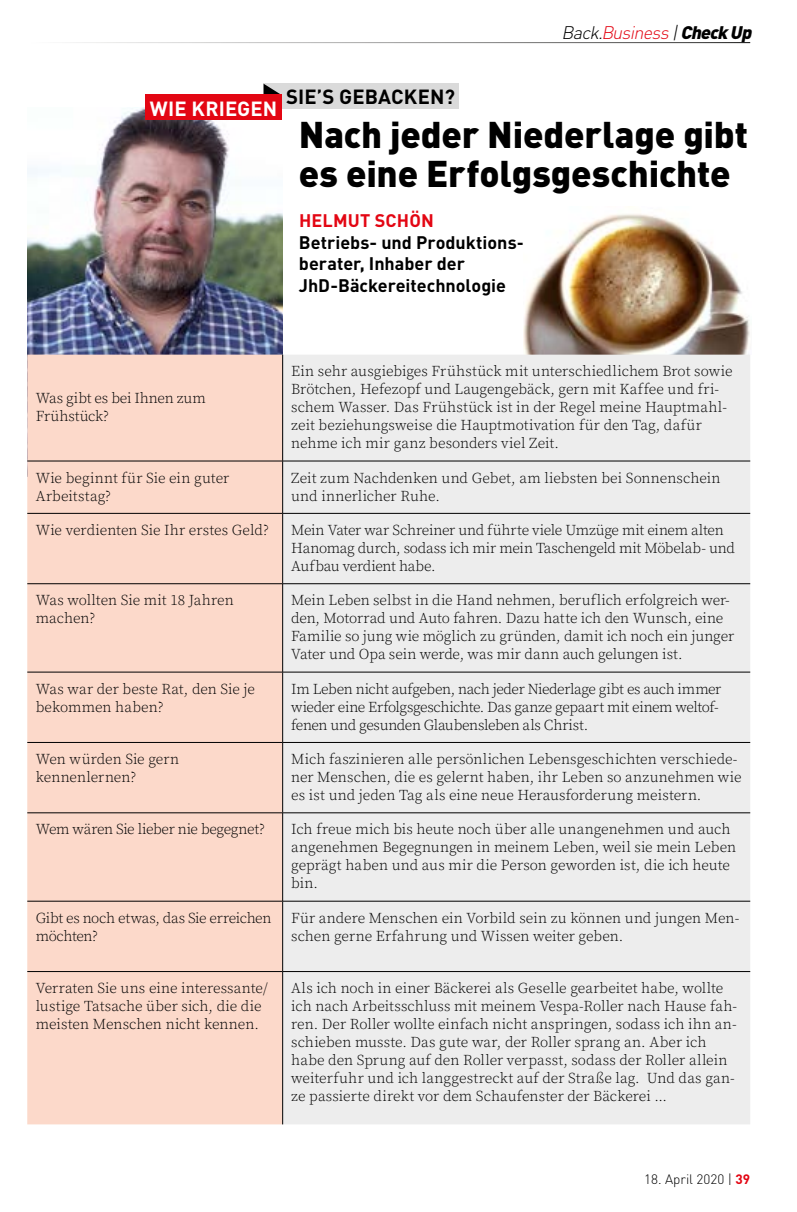
<style>
.page{position:relative;width:797px;height:1212px;background:#fff}
.page>*{position:absolute;margin:0;border:0;box-sizing:border-box;transform-origin:0 0}
.t1{font:900 36.75px/39px "DIN Pro";letter-spacing:-.005em;color:#000}
.t2{font:700 20.25px "DIN Pro";letter-spacing:.005em;color:#000}
.t3{font:700 20.25px "DIN Pro";letter-spacing:.005em;color:#fff}
.t4{font:700 18px/21.6px "DIN Pro";color:#000}
.t5{font:italic 300 18px "DIN Pro";color:#e30613}
.t6{font:700 18px "DIN Pro";letter-spacing:.01em;color:#e30613}
.t7{font:300 15px/18px "Source Serif Pro";color:#000}
.t8{font:300 15px/18px "Source Serif Pro";letter-spacing:-.025em;color:#000}
.t9{font:300 15px/18px "Source Serif Pro";letter-spacing:-.02em;color:#000}
.t10{font:300 13.5px "DIN Pro";color:#000}
.s1{color:#000}
.s2{font-weight:900;color:#000}
.s3{font-weight:700;color:#e30613}
</style>
<div class="page">
<img style="left:28px;top:107px;width:255px;height:248px">
<div style="left:264px;top:84px;width:195px;height:25px;background:#dadada"></div>
<svg style="left:264px;top:84px;width:17px;height:11px"></svg>
<div style="left:145px;top:95px;width:137px;height:25px;background:#e30613"></div>
<img style="left:523px;top:214px;width:227px;height:141px">
<div style="left:27px;top:355px;width:255px;height:769px;background:#fcd9ca"></div>
<div style="left:283px;top:355px;width:467px;height:769px;background:#ededed"></div>
<hr style="left:282px;top:355px;width:1px;height:106px;background:#000">
<hr style="left:27px;top:461px;width:256px;height:1px;background:#000">
<hr style="left:283px;top:461px;width:467px;height:1px;background:#000">
<hr style="left:282px;top:461px;width:1px;height:52px;background:#000">
<hr style="left:27px;top:513px;width:256px;height:1px;background:#000">
<hr style="left:283px;top:513px;width:467px;height:1px;background:#000">
<hr style="left:282px;top:513px;width:1px;height:70px;background:#000">
<hr style="left:27px;top:583px;width:256px;height:1px;background:#000">
<hr style="left:283px;top:583px;width:467px;height:1px;background:#000">
<hr style="left:282px;top:584px;width:1px;height:88px;background:#000">
<hr style="left:27px;top:672px;width:256px;height:1px;background:#000">
<hr style="left:283px;top:672px;width:467px;height:1px;background:#000">
<hr style="left:282px;top:672px;width:1px;height:70px;background:#000">
<hr style="left:27px;top:742px;width:256px;height:1px;background:#000">
<hr style="left:283px;top:742px;width:467px;height:1px;background:#000">
<hr style="left:282px;top:742px;width:1px;height:70px;background:#000">
<hr style="left:27px;top:812px;width:256px;height:1px;background:#000">
<hr style="left:283px;top:812px;width:467px;height:1px;background:#000">
<hr style="left:282px;top:813px;width:1px;height:88px;background:#000">
<hr style="left:27px;top:901px;width:256px;height:1px;background:#000">
<hr style="left:283px;top:901px;width:467px;height:1px;background:#000">
<hr style="left:282px;top:901px;width:1px;height:70px;background:#000">
<hr style="left:27px;top:971px;width:256px;height:1px;background:#000">
<hr style="left:283px;top:971px;width:467px;height:1px;background:#000">
<hr style="left:282px;top:971px;width:1px;height:153px;background:#000">
<p class="t5" style="left:561px;top:20px;width:196px"><span class="s1">Back.</span>Business<span class="s1">|</span><span class="s2">CheckUp</span></p>
<h2 class="t3" style="left:150px;top:94px;width:129px">WIE KRIEGEN</h2>
<h2 class="t2" style="left:286px;top:83px;width:170px">SIE’S GEBACKEN?</h2>
<h1 class="t1" style="left:299px;top:114px;width:451px">Nach jeder Niederlage gibt es eine Erfolgsgeschichte</h1>
<p class="t6" style="left:299px;top:208px;width:136px">HELMUT SCHÖN</p>
<p class="t4" style="left:299px;top:231px;width:227px">Betriebs- und Produktions&shy;berater, Inhaber der<br>JhD-Bäckereitechnologie</p>
<p class="t7" style="left:36px;top:390px;width:172px">Was gibt es bei Ihnen zum<br>Frühstück?</p>
<p class="t7" style="left:291px;top:363px;width:443px">Ein sehr ausgiebiges Frühstück mit unterschiedlichem Brot sowie Brötchen, Hefezopf und Laugengebäck, gern mit Kaffee und fri&shy;schem Wasser. Das Frühstück ist in der Regel meine Hauptmahl&shy;zeit beziehungsweise die Hauptmotivation für den Tag, dafür nehme ich mir ganz besonders viel Zeit.</p>
<p class="t7" style="left:36px;top:469px;width:195px">Wie beginnt für Sie ein guter<br>Arbeitstag?</p>
<p class="t7" style="left:291px;top:469px;width:431px">Zeit zum Nachdenken und Gebet, am liebsten bei Sonnenschein und innerlicher Ruhe.</p>
<p class="t7" style="left:36px;top:521px;width:234px">Wie verdienten Sie Ihr erstes Geld?</p>
<p class="t9" style="left:291px;top:521px;width:445px">Mein Vater war Schreiner und führte viele Umzüge mit einem alten<br>Hanomag durch, sodass ich mir mein Taschengeld mit Möbelab- und<br>Aufbau verdient habe.</p>
<p class="t7" style="left:36px;top:592px;width:200px">Was wollten Sie mit 18 Jahren machen?</p>
<p class="t7" style="left:291px;top:592px;width:444px">Mein Leben selbst in die Hand nehmen, beruflich erfolgreich wer&shy;den, Motorrad und Auto fahren. Dazu hatte ich den Wunsch, eine Familie so jung wie möglich zu gründen, damit ich noch ein junger Vater und Opa sein werde, was mir dann auch gelungen ist.</p>
<p class="t7" style="left:36px;top:680px;width:221px">Was war der beste Rat, den Sie je bekommen haben?</p>
<p class="t8" style="left:291px;top:680px;width:432px">Im Leben nicht aufgeben, nach jeder Niederlage gibt es auch immer wieder eine Erfolgsgeschichte. Das ganze gepaart mit einem weltof&shy;fenen und gesunden Glaubensleben als Christ.</p>
<p class="t7" style="left:36px;top:750px;width:145px">Wen würden Sie gern kennenlernen?</p>
<p class="t7" style="left:291px;top:750px;width:452px">Mich faszinieren alle persönlichen Lebensgeschichten verschiede&shy;ner Menschen, die es gelernt haben, ihr Leben so anzunehmen wie es ist und jeden Tag als eine neue Herausforderung meistern.</p>
<p class="t9" style="left:36px;top:821px;width:230px">Wem wären Sie lieber nie begegnet?</p>
<p class="t7" style="left:291px;top:821px;width:447px">Ich freue mich bis heute noch über alle unangenehmen und auch angenehmen Begegnungen in meinem Leben, weil sie mein Leben geprägt haben und aus mir die Person geworden ist, die ich heute bin.</p>
<p class="t8" style="left:36px;top:909px;width:237px">Gibt es noch etwas, das Sie erreichen möchten?</p>
<p class="t7" style="left:291px;top:909px;width:450px">Für andere Menschen ein Vorbild sein zu können und jungen Men&shy;schen gerne Erfahrung und Wissen weiter geben.</p>
<p class="t7" style="left:36px;top:979px;width:233px">Verraten Sie uns eine interessante/ lustige Tatsache über sich, die die meisten Menschen nicht kennen.</p>
<p class="t7" style="left:291px;top:979px;width:447px">Als ich noch in einer Bäckerei als Geselle gearbeitet habe, wollte ich nach Arbeitsschluss mit meinem Vespa-Roller nach Hause fah&shy;ren. Der Roller wollte einfach nicht anspringen, sodass ich ihn an&shy;schieben musste. Das gute war, der Roller sprang an. Aber ich habe den Sprung auf den Roller verpasst, sodass der Roller allein weiterfuhr und ich langgestreckt auf der Straße lag. Und das gan&shy;ze passierte direkt vor dem Schaufenster der Bäckerei ...</p>
<p class="t10" style="left:644px;top:1170px;width:108px">18. April 2020 | <span class="s3">39</span></p>
</div>
